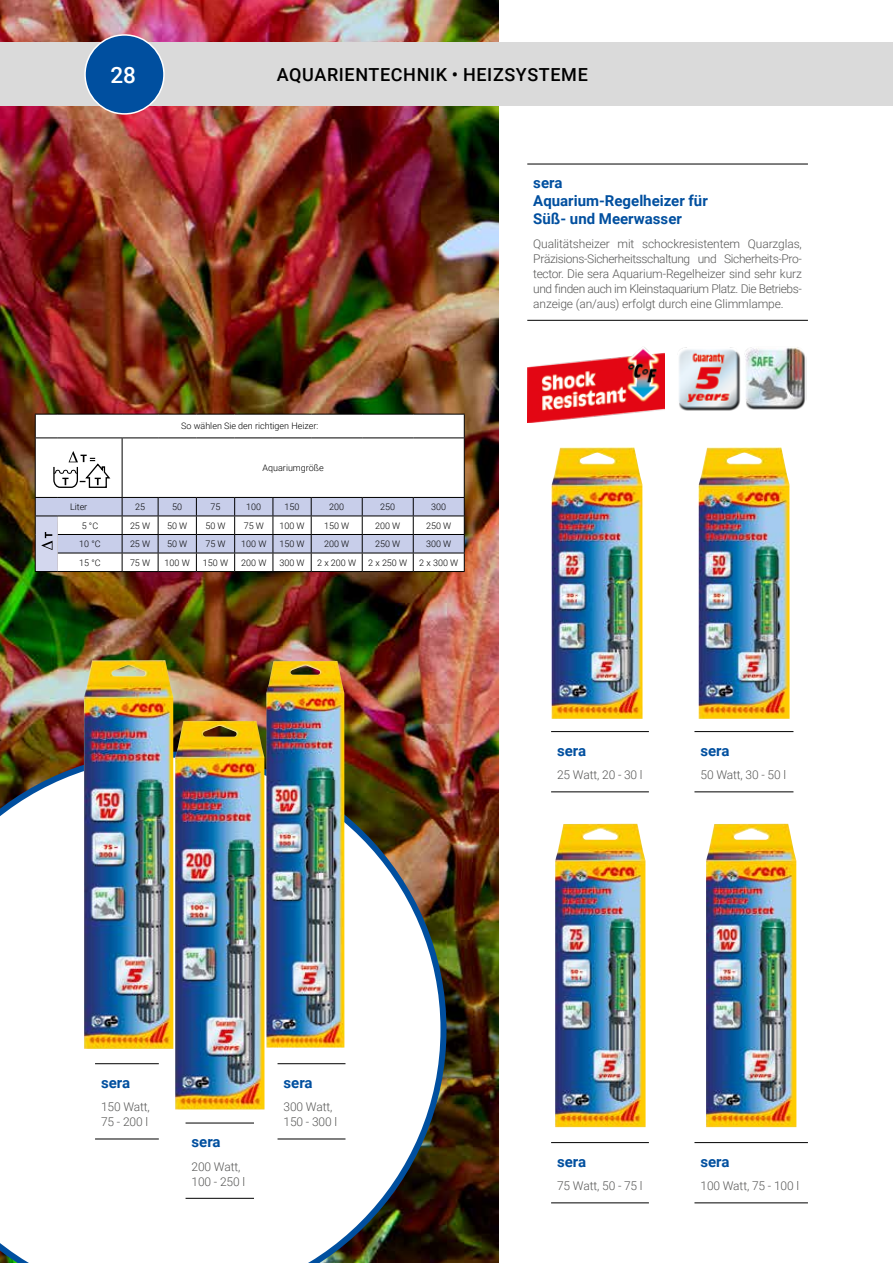
<style>
.page{position:relative;width:893px;height:1263px;background:#fff}
.page>*{position:absolute;margin:0;border:0;box-sizing:border-box;transform-origin:0 0}
.t1{font:500 22.5px "Roboto";color:#fff}
.t2{font:500 18px "Roboto";letter-spacing:.035em;color:#000}
.t3{font:700 15px/18px "Roboto";color:#004f9f}
.t4{font:300 12px/15px "Roboto";letter-spacing:-.01em;color:#575756}
.t5{font:300 9px "Roboto";color:#000}
</style>
<div class="page">
<img style="left:0;top:0;width:498px;height:1263px">
<div style="left:0;top:43px;width:893px;height:63px;background:#dadada"></div>
<div style="left:85px;top:35px;width:79px;height:79px;background:#004f9f;border-radius:50%"></div>
<div style="left:84px;top:34px;width:81px;height:81px;border:2px solid #fff;border-radius:50%"></div>
<svg style="left:0;top:752px;width:446px;height:511px"></svg>
<img style="left:706px;top:824px;width:90px;height:303px">
<img style="left:84px;top:660px;width:89px;height:389px">
<img style="left:175px;top:721px;width:90px;height:388px">
<img style="left:552px;top:447px;width:90px;height:272px">
<img style="left:266px;top:661px;width:78px;height:386px">
<img style="left:699px;top:447px;width:91px;height:272px">
<img style="left:555px;top:824px;width:91px;height:303px">
<img style="left:679px;top:347px;width:128px;height:64px">
<img style="left:527px;top:347px;width:138px;height:76px">
<hr style="left:527px;top:164px;width:281px;height:1px;background:#000">
<hr style="left:527px;top:320px;width:281px;height:1px;background:#000">
<hr style="left:694px;top:1142px;width:114px;height:1px;background:#000">
<hr style="left:694px;top:1202px;width:114px;height:1px;background:#000">
<hr style="left:551px;top:1142px;width:98px;height:1px;background:#000">
<hr style="left:551px;top:1202px;width:98px;height:1px;background:#000">
<hr style="left:694px;top:731px;width:99px;height:1px;background:#000">
<hr style="left:694px;top:791px;width:99px;height:1px;background:#000">
<hr style="left:551px;top:731px;width:98px;height:1px;background:#000">
<hr style="left:551px;top:791px;width:98px;height:1px;background:#000">
<hr style="left:186px;top:1123px;width:68px;height:1px;background:#000">
<hr style="left:186px;top:1198px;width:68px;height:1px;background:#000">
<hr style="left:95px;top:1063px;width:64px;height:1px;background:#000">
<hr style="left:95px;top:1138px;width:64px;height:1px;background:#000">
<hr style="left:278px;top:1063px;width:67px;height:1px;background:#000">
<hr style="left:278px;top:1138px;width:67px;height:1px;background:#000">
<svg style="left:36px;top:415px;width:428px;height:82px"></svg>
<hr style="left:58px;top:414px;width:64px;height:1px;background:#000">
<hr style="left:122px;top:414px;width:36px;height:1px;background:#000">
<hr style="left:158px;top:414px;width:38px;height:1px;background:#000">
<hr style="left:196px;top:414px;width:39px;height:1px;background:#000">
<hr style="left:235px;top:414px;width:38px;height:1px;background:#000">
<hr style="left:273px;top:414px;width:38px;height:1px;background:#000">
<hr style="left:311px;top:414px;width:51px;height:1px;background:#000">
<hr style="left:362px;top:414px;width:51px;height:1px;background:#000">
<hr style="left:413px;top:414px;width:52px;height:1px;background:#000">
<svg style="left:464px;top:414px;width:1px;height:23px"></svg>
<svg style="left:35px;top:414px;width:23px;height:24px"></svg>
<hr style="left:35px;top:438px;width:1px;height:59px;background:#000">
<hr style="left:58px;top:437px;width:64px;height:1px;background:#000">
<hr style="left:122px;top:437px;width:36px;height:1px;background:#000">
<hr style="left:122px;top:438px;width:1px;height:59px;background:#000">
<hr style="left:158px;top:437px;width:38px;height:1px;background:#000">
<hr style="left:196px;top:437px;width:39px;height:1px;background:#000">
<hr style="left:235px;top:437px;width:38px;height:1px;background:#000">
<hr style="left:273px;top:437px;width:38px;height:1px;background:#000">
<hr style="left:311px;top:437px;width:51px;height:1px;background:#000">
<hr style="left:362px;top:437px;width:51px;height:1px;background:#000">
<hr style="left:413px;top:437px;width:52px;height:1px;background:#000">
<hr style="left:464px;top:438px;width:1px;height:59px;background:#000">
<svg style="left:35px;top:497px;width:430px;height:75px"></svg>
<svg style="left:53px;top:451px;width:59px;height:38px"></svg>
<h1 class="t1" style="left:111px;top:59px;width:27px">28</h1>
<h2 class="t2" style="left:277px;top:62px;width:313px">AQUARIENTECHNIK • HEIZSYSTEME</h2>
<p class="t5" style="left:181px;top:420px;width:139px">So wählen Sie den richtigen Heizer:</p>
<p class="t5" style="left:263px;top:461px;width:63px">Aquariumgröße</p>
<p class="t5" style="left:70px;top:501px;width:19px">Liter</p>
<p class="t5" style="left:135px;top:501px;width:11px">25</p>
<p class="t5" style="left:172px;top:501px;width:11px">50</p>
<p class="t5" style="left:211px;top:501px;width:11px">75</p>
<p class="t5" style="left:246px;top:501px;width:16px">100</p>
<p class="t5" style="left:285px;top:501px;width:16px">150</p>
<p class="t5" style="left:329px;top:501px;width:16px">200</p>
<p class="t5" style="left:380px;top:501px;width:16px">250</p>
<p class="t5" style="left:431px;top:501px;width:16px">300</p>
<p class="t5" style="left:82px;top:519px;width:18px">5 °C</p>
<p class="t5" style="left:130px;top:519px;width:22px">25 W</p>
<p class="t5" style="left:167px;top:519px;width:22px">50 W</p>
<p class="t5" style="left:205px;top:519px;width:22px">50 W</p>
<p class="t5" style="left:244px;top:519px;width:22px">75 W</p>
<p class="t5" style="left:279px;top:519px;width:27px">100 W</p>
<p class="t5" style="left:324px;top:519px;width:27px">150 W</p>
<p class="t5" style="left:375px;top:519px;width:27px">200 W</p>
<p class="t5" style="left:426px;top:519px;width:27px">250 W</p>
<p class="t5" style="left:79px;top:538px;width:23px">10 °C</p>
<p class="t5" style="left:130px;top:538px;width:22px">25 W</p>
<p class="t5" style="left:167px;top:538px;width:22px">50 W</p>
<p class="t5" style="left:205px;top:538px;width:22px">75 W</p>
<p class="t5" style="left:241px;top:538px;width:27px">100 W</p>
<p class="t5" style="left:279px;top:538px;width:27px">150 W</p>
<p class="t5" style="left:324px;top:538px;width:27px">200 W</p>
<p class="t5" style="left:375px;top:538px;width:27px">250 W</p>
<p class="t5" style="left:426px;top:538px;width:27px">300 W</p>
<p class="t5" style="left:79px;top:556px;width:23px">15 °C</p>
<p class="t5" style="left:130px;top:556px;width:22px">75 W</p>
<p class="t5" style="left:165px;top:556px;width:27px">100 W</p>
<p class="t5" style="left:203px;top:556px;width:27px">150 W</p>
<p class="t5" style="left:241px;top:556px;width:27px">200 W</p>
<p class="t5" style="left:279px;top:556px;width:27px">300 W</p>
<p class="t5" style="left:317px;top:556px;width:40px">2 x 200 W</p>
<p class="t5" style="left:368px;top:556px;width:40px">2 x 250 W</p>
<p class="t5" style="left:419px;top:556px;width:40px">2 x 300 W</p>
<p class="t3" style="left:533px;top:173px;width:176px">sera<br>Aquarium-Regelheizer für<br>Süß- und Meerwasser</p>
<p class="t4" style="left:533px;top:235px;width:270px;text-align:justify">Qualitätsheizer mit schockresistentem Quarzglas, Präzisions-Sicherheitsschaltung und Sicherheits-Pro&shy;tector. Die sera Aquarium-Regelheizer sind sehr kurz und finden auch im Kleinstaquarium Platz. Die Betriebs&shy;anzeige (an/aus) erfolgt durch eine Glimmlampe.</p>
<p class="t3" style="left:557px;top:741px;width:31px">sera</p>
<p class="t4" style="left:557px;top:767px;width:87px">25 Watt, 20 - 30 l</p>
<p class="t3" style="left:700px;top:741px;width:31px">sera</p>
<p class="t4" style="left:700px;top:767px;width:87px">50 Watt, 30 - 50 l</p>
<p class="t3" style="left:101px;top:1073px;width:31px">sera</p>
<p class="t4" style="left:101px;top:1099px;width:50px">150 Watt,<br>75 - 200 l</p>
<p class="t3" style="left:192px;top:1132px;width:31px">sera</p>
<p class="t4" style="left:192px;top:1158px;width:55px">200 Watt,<br>100 - 250 l</p>
<p class="t3" style="left:284px;top:1073px;width:31px">sera</p>
<p class="t4" style="left:284px;top:1099px;width:55px">300 Watt,<br>150 - 300 l</p>
<p class="t3" style="left:557px;top:1152px;width:31px">sera</p>
<p class="t4" style="left:557px;top:1178px;width:87px">75 Watt, 50 - 75 l</p>
<p class="t3" style="left:700px;top:1152px;width:31px">sera</p>
<p class="t4" style="left:700px;top:1178px;width:100px">100 Watt, 75 - 100 l</p>
</div>
